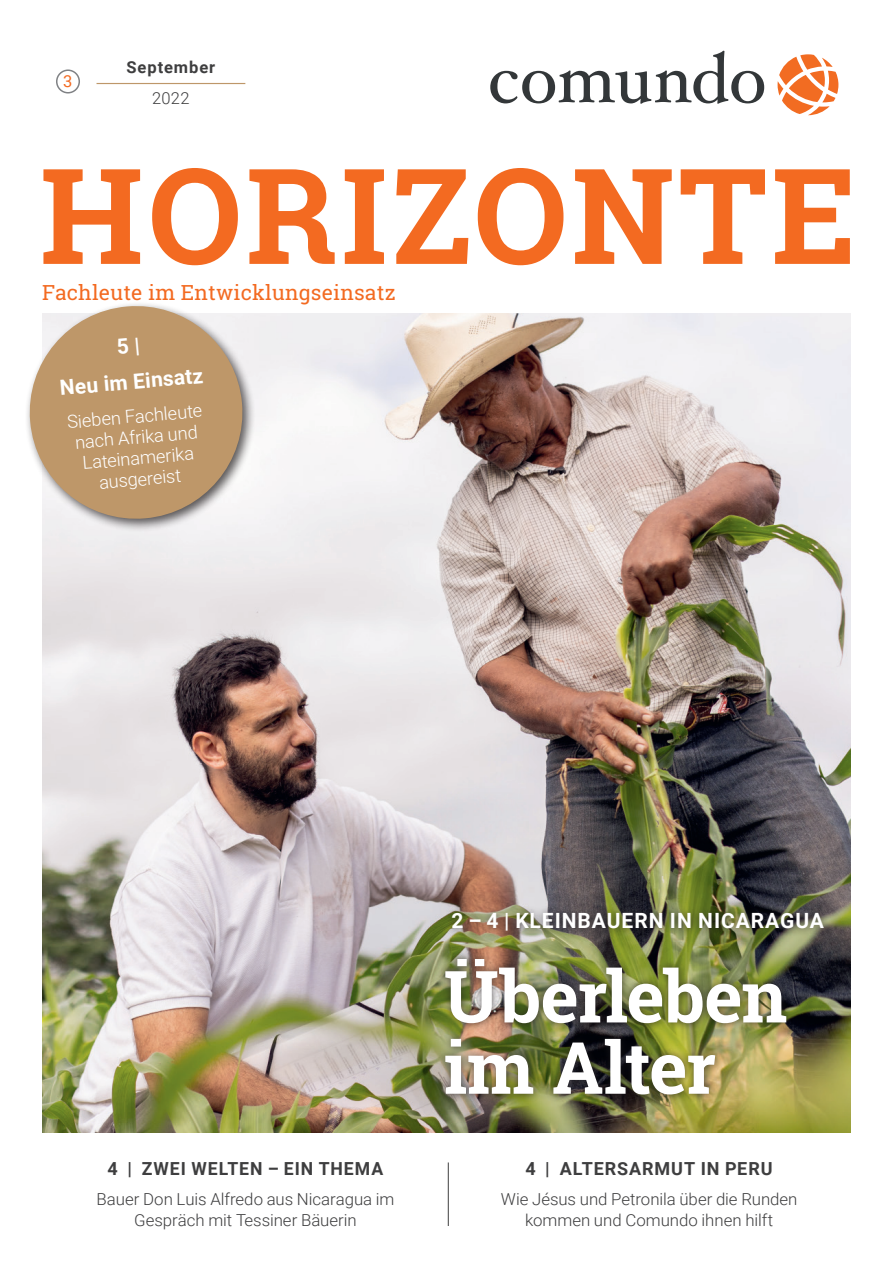
<style>
.page{position:relative;width:893px;height:1263px;background:#fff}
.page>*{position:absolute;margin:0;border:0;box-sizing:border-box;transform-origin:0 0}
.t1{font:700 133.05px "Roboto Slab";letter-spacing:.03em;color:#f36a21}
.t2{font:700 72px/71.2px "Roboto Slab";letter-spacing:-.015em;color:#fff}
.t3{font:700 21px/36px "Roboto";letter-spacing:.045em;color:#fff;text-align:center}
.t4{font:21px "Roboto Slab";letter-spacing:.01em;color:#f36a21}
.t5{font:300 18px/21px "Roboto";color:#fff;text-align:center}
.t6{font:700 18px "Roboto";letter-spacing:.05em;color:#3e3e3f}
.t7{font:300 16.5px/21px "Roboto";letter-spacing:-.005em;color:#3e3e3f;text-align:center}
.t8{font:700 16.5px "Roboto";letter-spacing:.055em;color:#3e3e3f}
.t9{font:16.5px "Roboto";color:#f36a21}
</style>
<div class="page">
<img style="left:43px;top:313px;width:807px;height:819px">
<hr style="left:448px;top:1162px;width:1px;height:64px;background:#3e3e3f">
<svg style="left:490px;top:51px;width:274px;height:53px"></svg>
<svg style="left:778px;top:54px;width:60px;height:61px"></svg>
<div style="left:437px;top:951px;width:357px;height:152px;background:#231f20;opacity:.75"></div>
<div style="left:445px;top:905px;width:386px;height:34px;background:#231f20;opacity:.75"></div>
<hr style="left:97px;top:83px;width:148px;height:1px;background:#be9769">
<div style="left:56px;top:69px;width:24px;height:25px;border:2px solid #808285;border-radius:50%"></div>
<div style="left:25px;top:301px;width:231px;height:231px;background:#231f20;opacity:.75"></div>
<svg style="left:25px;top:301px;width:222px;height:222px;fill:#be9769"></svg>
<p class="t9" style="left:63px;top:70px;width:11px">3</p>
<p class="t8" style="left:127px;top:56px;width:90px">September</p>
<p class="t7" style="left:152px;top:87px;width:39px">2022</p>
<h1 class="t1" style="left:40px;top:124px;width:818px">HORIZONTE</h1>
<p class="t4" style="left:42px;top:278px;width:355px">Fachleute im Entwicklungseinsatz</p>
<p class="t3" style="left:55px;top:333px;width:146px;rotate:-5deg">5 |<br>Neu im Einsatz</p>
<p class="t5" style="left:66px;top:411px;width:137px;rotate:-5deg">Sieben Fachleute nach Afrika und<br>Lateinamerika ausgereist</p>
<p class="t6" style="left:108px;top:1156px;width:277px">4 | ZWEI WELTEN – EIN THEMA</p>
<p class="t7" style="left:97px;top:1188px;width:299px">Bauer Don Luis Alfredo aus Nicaragua im<br>Gespräch mit Tessiner Bäuerin</p>
<p class="t3" style="left:452px;top:902px;width:374px">2 – 4 | KLEINBAUERN IN NICARAGUA</p>
<h2 class="t2" style="left:444px;top:960px;width:345px">Überleben im Alter</h2>
<p class="t6" style="left:525px;top:1156px;width:249px">4 | ALTERSARMUT IN PERU</p>
<p class="t7" style="left:501px;top:1188px;width:298px">Wie Jésus und Petronila über die Runden kommen und Comundo ihnen hilft</p>
</div>
